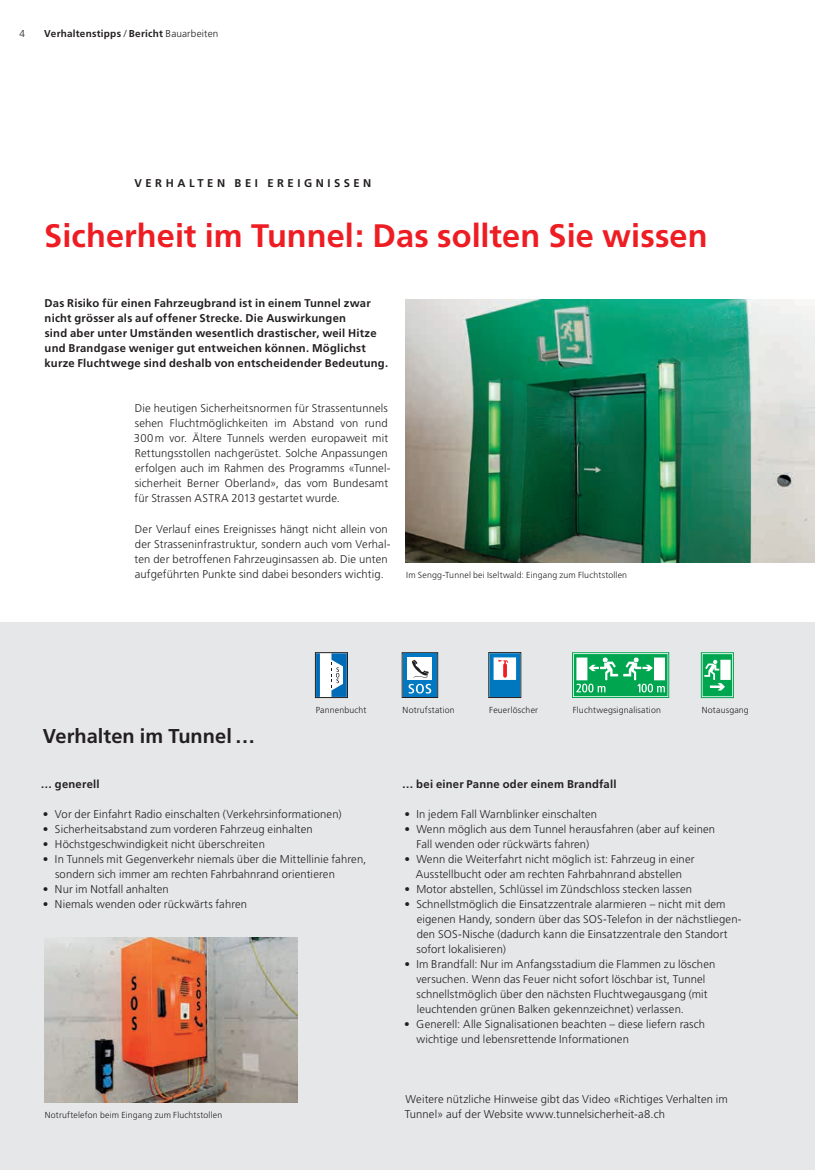
<style>
.page{position:relative;width:815px;height:1170px;background:#fff}
.page>*{position:absolute;margin:0;border:0;box-sizing:border-box;transform-origin:0 0}
.t1{font:700 32.5px "Frutiger LT Std";letter-spacing:.005em;color:#ee1d23}
.t2{font:700 20px "Frutiger LT Std";letter-spacing:.005em;color:#231f20}
.t3{font:300 11.25px/15px "Frutiger LT Std";letter-spacing:.01em;color:#231f20}
.t4{font:700 11.25px/15px "Frutiger LT Std";letter-spacing:.02em;color:#231f20}
.t5{font:700 11.25px "Frutiger LT Std";letter-spacing:.315em;color:#231f20}
.t6{font:700 10px "Frutiger LT Std";letter-spacing:.025em;color:#231f20}
.t7{font:300 10px "Frutiger LT Std";color:#231f20}
.t8{font:300 8.75px "Frutiger LT Std";letter-spacing:.02em;color:#231f20}
.s1{font-weight:300}
</style>
<div class="page">
<div style="left:0;top:622px;width:815px;height:547px;background:#e6e7e9"></div>
<svg style="left:701px;top:652px;width:33px;height:45px"></svg>
<svg style="left:703px;top:654px;width:29px;height:42px"></svg>
<img style="left:406px;top:299px;width:409px;height:263px">
<img style="left:44px;top:937px;width:254px;height:165px">
<div style="left:489px;top:652px;width:32px;height:45px;border:1px solid #231f20"></div>
<svg style="left:489px;top:653px;width:31px;height:44px"></svg>
<svg style="left:572px;top:652px;width:97px;height:45px"></svg>
<svg style="left:574px;top:654px;width:94px;height:42px;background:#45bd7e"></svg>
<div style="left:315px;top:652px;width:32px;height:45px;background:#fff"></div>
<div style="left:315px;top:652px;width:33px;height:45px;border:1px solid #231f20"></div>
<svg style="left:316px;top:653px;width:4px;height:43px"></svg>
<svg style="left:331px;top:653px;width:16px;height:43px"></svg>
<div style="left:402px;top:652px;width:36px;height:45px;border:1px solid #231f20"></div>
<div style="left:403px;top:653px;width:34px;height:43px;background:#0079c2"></div>
<div style="left:408px;top:657px;width:24px;height:22px;background:#fff"></div>
<svg style="left:412px;top:660px;width:17px;height:17px"></svg>
<svg style="left:409px;top:683px;width:22px;height:10px"></svg>
<p class="t7" style="left:19px;top:28px;width:7px">4</p>
<p class="t6" style="left:44px;top:28px;width:176px">Verhaltenstipps <span class="s1">/</span> Bericht <span class="s1">Bauarbeiten</span></p>
<p class="t5" style="left:134px;top:177px;width:238px">VERHALTEN BEI EREIGNISSEN</p>
<h1 class="t1" style="left:44px;top:217px;width:665px">Sicherheit im Tunnel: Das sollten Sie wissen</h1>
<p class="t4" style="left:45px;top:296px;width:345px">Das Risiko für einen Fahrzeugbrand ist in einem Tunnel zwar nicht grösser als auf offener Strecke. Die Auswirkungen<br>sind aber unter Umständen wesentlich drastischer, weil Hitze und Brandgase weniger gut entweichen können. Möglichst kurze Fluchtwege sind deshalb von entscheidender Bedeutung.</p>
<p class="t3" style="left:134px;top:401px;width:258px">Die heutigen Sicherheitsnormen für Strassentunnels sehen Fluchtmöglichkeiten im Abstand von rund 300 m vor. Ältere Tunnels werden europaweit mit Rettungsstollen nachgerüstet. Solche Anpassungen erfolgen auch im Rahmen des Programms «Tunnel&shy;sicherheit Berner Oberland», das vom Bundesamt für Strassen ASTRA 2013 gestartet wurde.</p>
<p class="t3" style="left:135px;top:521px;width:257px">Der Verlauf eines Ereignisses hängt nicht allein von der Strasseninfrastruktur, sondern auch vom Verhal&shy;ten der betroffenen Fahrzeuginsassen ab. Die unten aufgeführten Punkte sind dabei besonders wichtig.</p>
<p class="t8" style="left:406px;top:569px;width:222px">Im Sengg-Tunnel bei Iseltwald: Eingang zum Fluchtstollen</p>
<h2 class="t2" style="left:43px;top:724px;width:214px">Verhalten im Tunnel…</h2>
<p class="t8" style="left:316px;top:704px;width:52px">Pannenbucht</p>
<p class="t8" style="left:402px;top:704px;width:54px">Notrufstation</p>
<p class="t8" style="left:489px;top:704px;width:50px">Feuerlöscher</p>
<p class="t8" style="left:573px;top:704px;width:90px">Fluchtwegsignalisation</p>
<p class="t8" style="left:702px;top:704px;width:49px">Notausgang</p>
<p class="t4" style="left:41px;top:776px;width:60px">… generell</p>
<p class="t3" style="left:43px;top:806px;width:300px">• Vor der Einfahrt Radio einschalten (Verkehrsinformationen)</p>
<p class="t3" style="left:43px;top:821px;width:271px">• Sicherheitsabstand zum vorderen Fahrzeug einhalten</p>
<p class="t3" style="left:43px;top:836px;width:224px">• Höchstgeschwindigkeit nicht überschreiten</p>
<p class="t3" style="left:55px;top:851px;width:313px;text-indent:-12px">• In Tunnels mit Gegenverkehr niemals über die Mittellinie fahren, sondern sich immer am rechten Fahrbahnrand orientieren</p>
<p class="t3" style="left:43px;top:881px;width:127px">• Nur im Notfall anhalten</p>
<p class="t3" style="left:43px;top:896px;width:206px">• Niemals wenden oder rückwärts fahren</p>
<p class="t8" style="left:45px;top:1109px;width:179px">Notruftelefon beim Eingang zum Fluchtstollen</p>
<p class="t4" style="left:402px;top:776px;width:216px">… bei einer Panne oder einem Brandfall</p>
<p class="t3" style="left:404px;top:806px;width:194px">• In jedem Fall Warnblinker einschalten</p>
<p class="t3" style="left:417px;top:821px;width:300px;text-indent:-12px">• Wenn möglich aus dem Tunnel herausfahren (aber auf keinen<br>Fall wenden oder rückwärts fahren)</p>
<p class="t3" style="left:404px;top:851px;width:292px;text-align:center">• Wenn die Weiterfahrt nicht möglich ist: Fahrzeug in einer<br>Ausstellbucht oder am rechten Fahrbahnrand abstellen</p>
<p class="t3" style="left:404px;top:881px;width:289px">• Motor abstellen, Schlüssel im Zündschloss stecken lassen</p>
<p class="t3" style="left:416px;top:896px;width:327px;text-indent:-12px">• Schnellstmöglich die Einsatzzentrale alarmieren – nicht mit dem eigenen Handy, sondern über das SOS-Telefon in der nächstliegen&shy;den SOS-Nische (dadurch kann die Einsatzzentrale den Standort sofort lokalisieren)</p>
<p class="t3" style="left:416px;top:956px;width:300px;text-indent:-12px">• Im Brandfall: Nur im Anfangsstadium die Flammen zu löschen versuchen. Wenn das Feuer nicht sofort löschbar ist, Tunnel schnellstmöglich über den nächsten Fluchtwegausgang (mit leuchtenden grünen Balken gekennzeichnet) verlassen.</p>
<p class="t3" style="left:417px;top:1016px;width:290px;text-indent:-12px">• Generell: Alle Signalisationen beachten – diese liefern rasch wichtige und lebensrettende Informationen</p>
<p class="t3" style="left:405px;top:1091px;width:325px">Weitere nützliche Hinweise gibt das Video «Richtiges Verhalten im<br>Tunnel» auf der Website www.tunnelsicherheit-a8.ch</p>
</div>
